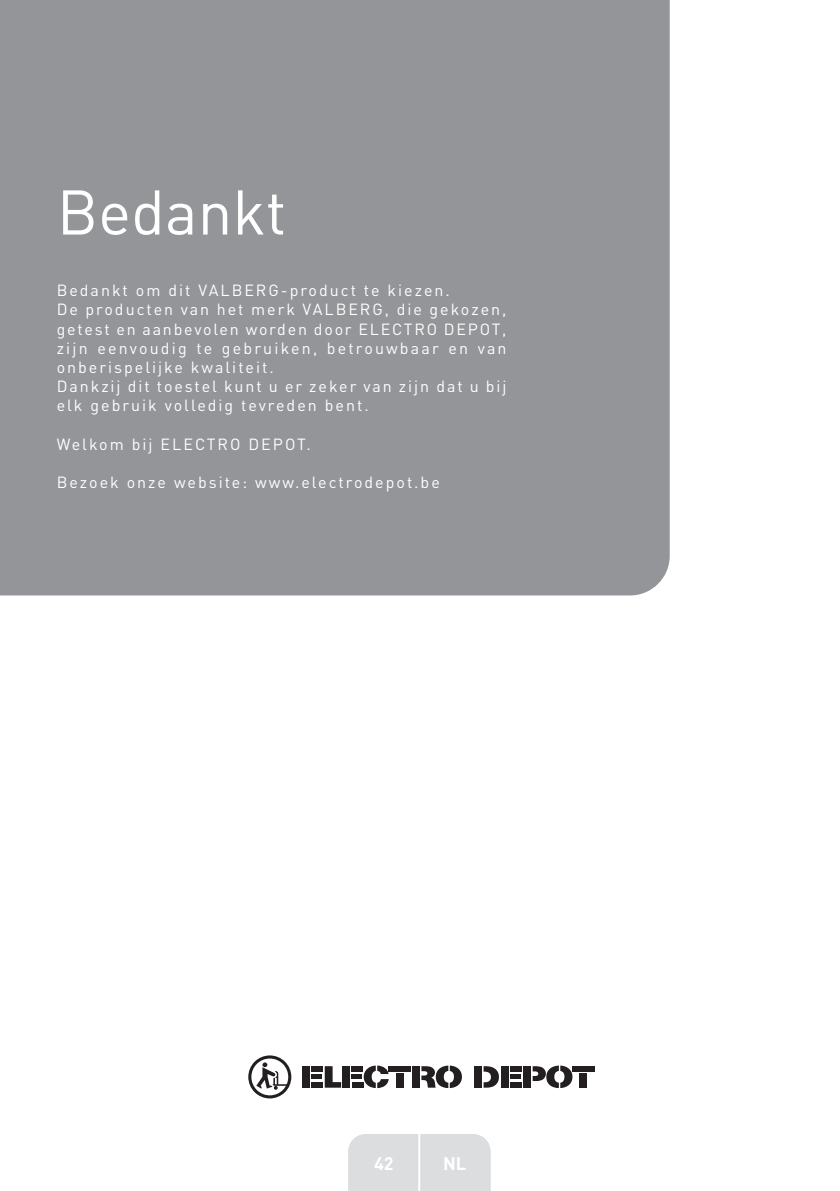
<style>
.page{position:relative;width:840px;height:1191px;background:#fff}
.page>*{position:absolute;margin:0;border:0;box-sizing:border-box;transform-origin:0 0}
.t1{font:62px "DIN Pro Regular";color:#fff}
.t2{font:18px "DIN Pro Bold";color:#fff}
.t3{font:700 18px "DIN Pro";color:#fff}
.t4{font:16px/19.2px "DIN Pro Regular";letter-spacing:.125em;color:#fff}
</style>
<div class="page">
<div style="left:348px;top:1134px;width:142px;height:57px;background:#dcdddf"></div>
<hr style="left:418px;top:1111px;width:2px;height:80px;background:#fff">
<div style="left:0;top:0;width:669px;height:595px;background:#939598"></div>
<svg style="left:324px;top:1066px;width:17px;height:21px"></svg>
<div style="left:351px;top:1074px;width:10px;height:5px;background:#231f20"></div>
<div style="left:351px;top:1066px;width:12px;height:5px;background:#231f20"></div>
<div style="left:351px;top:1082px;width:12px;height:5px;background:#231f20"></div>
<div style="left:342px;top:1066px;width:8px;height:21px;background:#231f20"></div>
<div style="left:311px;top:1074px;width:10px;height:5px;background:#231f20"></div>
<div style="left:311px;top:1066px;width:12px;height:5px;background:#231f20"></div>
<div style="left:311px;top:1082px;width:12px;height:5px;background:#231f20"></div>
<div style="left:302px;top:1066px;width:8px;height:21px;background:#231f20"></div>
<div style="left:412px;top:1066px;width:8px;height:21px;background:#231f20"></div>
<svg style="left:421px;top:1065px;width:40px;height:23px"></svg>
<svg style="left:363px;top:1065px;width:25px;height:23px"></svg>
<div style="left:388px;top:1066px;width:23px;height:5px;background:#231f20"></div>
<div style="left:395px;top:1073px;width:8px;height:14px;background:#231f20"></div>
<div style="left:510px;top:1074px;width:10px;height:5px;background:#231f20"></div>
<div style="left:510px;top:1066px;width:11px;height:5px;background:#231f20"></div>
<div style="left:510px;top:1082px;width:11px;height:5px;background:#231f20"></div>
<div style="left:500px;top:1066px;width:8px;height:21px;background:#231f20"></div>
<div style="left:474px;top:1066px;width:8px;height:21px;background:#231f20"></div>
<svg style="left:483px;top:1066px;width:15px;height:21px"></svg>
<div style="left:572px;top:1066px;width:22px;height:5px;background:#231f20"></div>
<div style="left:579px;top:1073px;width:8px;height:14px;background:#231f20"></div>
<div style="left:523px;top:1066px;width:8px;height:21px;background:#231f20"></div>
<svg style="left:532px;top:1065px;width:40px;height:23px"></svg>
<svg style="left:248px;top:1055px;width:43px;height:43px"></svg>
<h1 class="t1" style="left:57px;top:173px;width:231px">Bedankt</h1>
<p class="t4" style="left:57px;top:280px;width:451px">Bedankt om dit VALBERG-product te kiezen.<br>De producten van het merk VALBERG, die gekozen, getest en aanbevolen worden door ELECTRO DEPOT, zijn eenvoudig te gebruiken, betrouwbaar en van onberispelijke kwaliteit.<br>Dankzij dit toestel kunt u er zeker van zijn dat u bij elk gebruik volledig tevreden bent.</p>
<p class="t4" style="left:57px;top:434px;width:255px">Welkom bij ELECTRO DEPOT.</p>
<p class="t4" style="left:57px;top:472px;width:384px">Bezoek onze website: www.electrodepot.be</p>
<p class="t3" style="left:374px;top:1150px;width:21px">42</p>
<p class="t2" style="left:442px;top:1151px;width:25px">ENNL</p>
</div>
